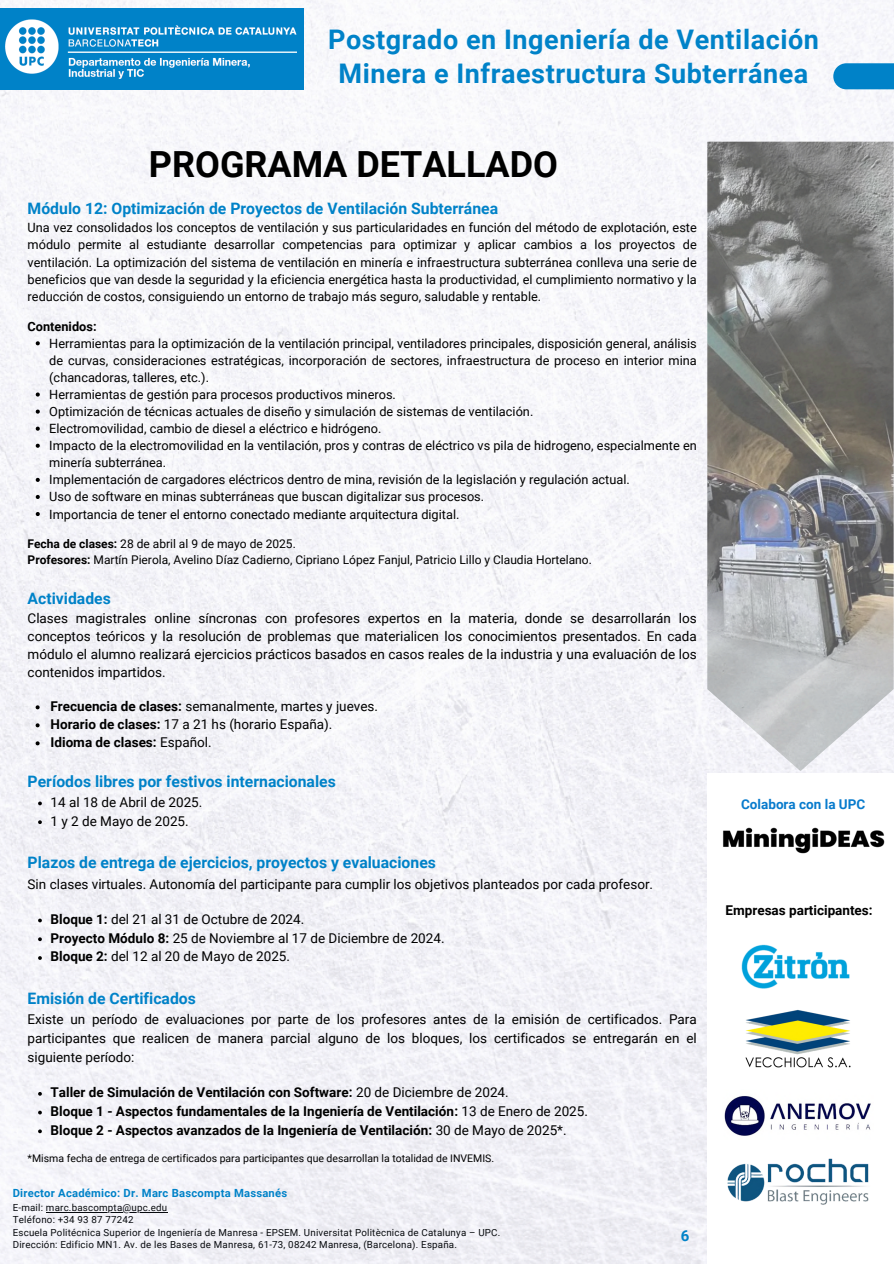
<style>
.page{position:relative;width:894px;height:1264px;background:#fff}
.page>*{position:absolute;margin:0;border:0;box-sizing:border-box;transform-origin:0 0}
.t1{font:700 36px "Roboto";color:#000}
.t2{font:700 27px/33.8px "Roboto";letter-spacing:.02em;color:#0082c8;text-align:center}
.t3{font:700 15.75px "Roboto";color:#0082c8}
.t4{font:700 15px "Roboto";color:#0082c8}
.t5{font:13.5px/18px "Roboto";color:#000;text-align:justify}
.t6{font:700 13.5px "Roboto";color:#000}
.t7{font:700 13.5px "Roboto";color:#087bcd}
.t8{font:12.75px/17.1px "Roboto";color:#000;text-align:justify}
.t9{font:700 12.75px "Roboto";color:#000}
.t10{font:12px "Roboto";color:#000}
.t11{font:700 11.25px "Roboto";letter-spacing:.02em;color:#0082c8}
.t12{font:10.5px "Roboto";color:#000}
.t13{font:9.75px "Roboto";letter-spacing:.02em;color:#070a0e}
.s1{font-weight:700}
.s2{font-weight:400}
</style>
<div class="page">
<img style="left:0;top:0;width:893px;height:1263px">
<div style="left:707px;top:773px;width:186px;height:490px;background:#fff"></div>
<img style="left:741px;top:944px;width:109px;height:45px">
<img style="left:745px;top:1009px;width:106px;height:59px">
<img style="left:724px;top:1096px;width:147px;height:40px">
<img style="left:727px;top:1158px;width:142px;height:47px">
<img style="left:0;top:9px;width:303px;height:81px">
<svg style="left:833px;top:63px;width:60px;height:26px;background:#0e89cb"></svg>
<img style="left:723px;top:827px;width:161px;height:27px">
<img style="left:707px;top:142px;width:186px;height:628px">
<hr style="left:46px;top:1211px;width:121px;height:1px;background:#070a0e">
<svg style="left:36px;top:341px;width:4px;height:4px"></svg>
<svg style="left:36px;top:392px;width:4px;height:4px"></svg>
<svg style="left:36px;top:409px;width:4px;height:4px"></svg>
<svg style="left:36px;top:426px;width:4px;height:4px"></svg>
<svg style="left:36px;top:443px;width:4px;height:5px"></svg>
<svg style="left:36px;top:478px;width:4px;height:4px"></svg>
<svg style="left:36px;top:495px;width:4px;height:4px"></svg>
<svg style="left:36px;top:512px;width:4px;height:4px"></svg>
<svg style="left:36px;top:705px;width:4px;height:4px"></svg>
<svg style="left:36px;top:723px;width:4px;height:4px"></svg>
<svg style="left:36px;top:741px;width:4px;height:4px"></svg>
<svg style="left:38px;top:801px;width:4px;height:4px"></svg>
<svg style="left:38px;top:820px;width:4px;height:4px"></svg>
<svg style="left:38px;top:918px;width:4px;height:4px"></svg>
<svg style="left:38px;top:937px;width:4px;height:4px"></svg>
<svg style="left:38px;top:956px;width:4px;height:3px"></svg>
<svg style="left:38px;top:1091px;width:4px;height:4px"></svg>
<svg style="left:38px;top:1110px;width:4px;height:4px"></svg>
<svg style="left:38px;top:1129px;width:4px;height:4px"></svg>
<h4 class="t2" style="left:328px;top:23px;width:492px">Postgrado en Ingeniería de Ventilación<br>Minera e Infraestructura Subterránea</h4>
<h5 class="t1" style="left:149px;top:143px;width:410px">PROGRAMA DETALLADO</h5>
<p class="t3" style="left:28px;top:199px;width:472px">Módulo 12: Optimización de Proyectos de Ventilación Subterránea</p>
<p class="t8" style="left:28px;top:219px;width:670px">Una vez consolidados los conceptos de ventilación y sus particularidades en función del método de explotación, este módulo permite al estudiante desarrollar competencias para optimizar y aplicar cambios a los proyectos de ventilación. La optimización del sistema de ventilación en minería e infraestructura subterránea conlleva una serie de beneficios que van desde la seguridad y la eficiencia energética hasta la productividad, el cumplimiento normativo y la reducción de costos, consiguiendo un entorno de trabajo más seguro, saludable y rentable.</p>
<p class="t9" style="left:28px;top:319px;width:70px">Contenidos:</p>
<p class="t8" style="left:49px;top:335px;width:649px">Herramientas para la optimización de la ventilación principal, ventiladores principales, disposición general, análisis de curvas, consideraciones estratégicas, incorporación de sectores, infraestructura de proceso en interior mina (chancadoras, talleres, etc.).</p>
<h3 class="t8" style="left:49px;top:386px;width:348px">Herramientas de gestión para procesos productivos mineros.</h3>
<p class="t8" style="left:49px;top:403px;width:485px">Optimización de técnicas actuales de diseño y simulación de sistemas de ventilación.</p>
<p class="t8" style="left:49px;top:420px;width:333px">Electromovilidad, cambio de diesel a eléctrico e hidrógeno.</p>
<h5 class="t8" style="left:49px;top:437px;width:649px">Impacto de la electromovilidad en la ventilación, pros y contras de eléctrico vs pila de hidrogeno, especialmente en minería subterránea.</h5>
<p class="t8" style="left:49px;top:471px;width:582px">Implementación de cargadores eléctricos dentro de mina, revisión de la legislación y regulación actual.</p>
<p class="t8" style="left:49px;top:488px;width:436px">Uso de software en minas subterráneas que buscan digitalizar sus procesos.</p>
<p class="t8" style="left:49px;top:505px;width:411px">Importancia de tener el entorno conectado mediante arquitectura digital.</p>
<h5 class="t10" style="left:28px;top:536px;width:270px"><span class="s1">Fecha de clases:</span> 28 de abril al 9 de mayo de 2025.</h5>
<p class="t10" style="left:28px;top:553px;width:565px"><span class="s1">Profesores:</span> Martín Pierola, Avelino Díaz Cadierno, Cipriano López Fanjul, Patricio Lillo y Claudia Hortelano.</p>
<p class="t3" style="left:28px;top:589px;width:85px">Actividades</p>
<p class="t5" style="left:28px;top:609px;width:670px">Clases magistrales online síncronas con profesores expertos en la materia, donde se desarrollarán los conceptos teóricos y la resolución de problemas que materialicen los conocimientos presentados. En cada módulo el alumno realizará ejercicios prácticos basados en casos reales de la industria y una evaluación de los contenidos impartidos.</p>
<p class="t5" style="left:51px;top:697px;width:329px"><span class="s1">Frecuencia de clases:</span> semanalmente, martes y jueves.</p>
<p class="t5" style="left:51px;top:715px;width:283px"><span class="s1">Horario de clases:</span> 17 a 21 hs (horario España).</p>
<h6 class="t6" style="left:51px;top:734px;width:162px">Idioma de clases: <span class="s2">Español.</span></h6>
<p class="t3" style="left:28px;top:772px;width:309px">Períodos libres por festivos internacionales</p>
<p class="t5" style="left:51px;top:793px;width:153px">14 al 18 de Abril de 2025.</p>
<p class="t5" style="left:51px;top:812px;width:140px">1 y 2 de Mayo de 2025.</p>
<p class="t3" style="left:28px;top:853px;width:410px">Plazos de entrega de ejercicios, proyectos y evaluaciones</p>
<p class="t5" style="left:28px;top:875px;width:627px">Sin clases virtuales. Autonomía del participante para cumplir los objetivos planteados por cada profesor.</p>
<p class="t5" style="left:51px;top:910px;width:255px"><span class="s1">Bloque 1:</span> del 21 al 31 de Octubre de 2024.</p>
<h4 class="t5" style="left:51px;top:929px;width:395px"><span class="s1">Proyecto Módulo 8:</span> 25 de Noviembre al 17 de Diciembre de 2024.</h4>
<p class="t5" style="left:51px;top:947px;width:241px"><span class="s1">Bloque 2:</span> del 12 al 20 de Mayo de 2025.</p>
<h4 class="t3" style="left:28px;top:989px;width:170px">Emisión de Certificados</h4>
<h4 class="t5" style="left:28px;top:1010px;width:670px;line-height:18.8px">Existe un período de evaluaciones por parte de los profesores antes de la emisión de certificados. Para participantes que realicen de manera parcial alguno de los bloques, los certificados se entregarán en el siguiente período:</h4>
<p class="t6" style="left:51px;top:1084px;width:459px">Taller de Simulación de Ventilación con Software: <span class="s2">20 de Diciembre de 2024.</span></p>
<p class="t6" style="left:51px;top:1103px;width:538px">Bloque 1 - Aspectos fundamentales de la Ingeniería de Ventilación: <span class="s2">13 de Enero de 2025.</span></p>
<p class="t6" style="left:51px;top:1122px;width:517px">Bloque 2 - Aspectos avanzados de la Ingeniería de Ventilación: <span class="s2">30 de Mayo de 2025*.</span></p>
<p class="t12" style="left:28px;top:1151px;width:468px">*Misma fecha de entrega de certificados para participantes que desarrollan la totalidad de INVEMIS.</p>
<p class="t11" style="left:13px;top:1186px;width:276px">Director Académico: Dr. Marc Bascompta Massanés</p>
<p class="t13" style="left:13px;top:1202px;width:156px">E-mail: marc.bascompta@upc.edu</p>
<p class="t13" style="left:13px;top:1214px;width:122px">Teléfono: +34 93 87 77242</p>
<p class="t13" style="left:13px;top:1226px;width:489px">Escuela Politécnica Superior de Ingeniería de Manresa - EPSEM. Universitat Politècnica de Catalunya – UPC.</p>
<p class="t13" style="left:13px;top:1238px;width:445px">Dirección: Edificio MN1. Av. de les Bases de Manresa, 61-73, 08242 Manresa, (Barcelona). España.</p>
<p class="t4" style="left:680px;top:1226px;width:10px">6</p>
<p class="t7" style="left:741px;top:796px;width:126px">Colabora con la UPC</p>
<p class="t6" style="left:725px;top:902px;width:148px">Empresas participantes:</p>
</div>
